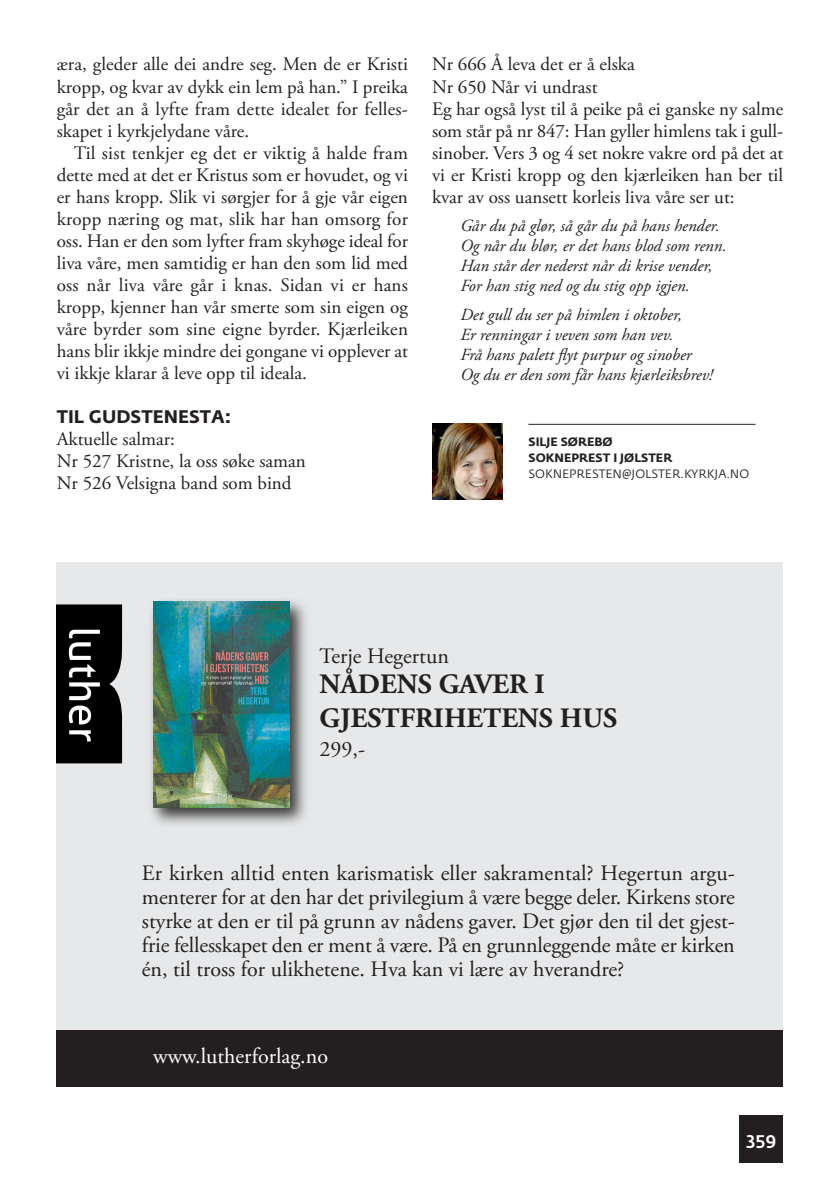
<style>
.page{position:relative;width:840px;height:1191px;background:#fff}
.page>*{position:absolute;margin:0;border:0;box-sizing:border-box;transform-origin:0 0}
.t1{font:700 28px/33.6px "Adobe Garamond Pro";color:#231f20}
.t2{font:22px/24px "Adobe Garamond Pro";color:#231f20;text-align:justify}
.t3{font:22px "Adobe Garamond Pro";color:#fff}
.t4{font:19px/22px "Adobe Garamond Pro";color:#231f20;text-align:justify}
.t5{font:700 18px "Fedra Sans";color:#231f20}
.t6{font:500 18px "Fedra Sans";color:#fff}
.t7{font:italic 17px/20px "Adobe Garamond Pro";color:#231f20}
.t8{font:12px "Fedra Sans";color:#231f20}
.t9{font:700 12px/16px "Fedra Sans";color:#231f20}
</style>
<div class="page">
<div style="left:739px;top:1115px;width:43px;height:47px;background:#231f20"></div>
<img style="left:432px;top:424px;width:70px;height:76px">
<hr style="left:528px;top:424px;width:227px;height:1px;background:#231f20">
<div style="left:57px;top:562px;width:725px;height:524px;background:#e7e8e9"></div>
<div style="left:57px;top:1029px;width:725px;height:57px;background:#231f20"></div>
<svg style="left:57px;top:604px;width:66px;height:159px;background:#202020"></svg>
<img style="left:151px;top:600px;width:156px;height:225px">
<img style="left:153px;top:601px;width:136px;height:206px">
<p class="t4" style="left:57px;top:55px;width:352px">æra, gleder alle dei andre seg. Men de er Kristi kropp, og kvar av dykk ein lem på han.” I preika går det an å lyfte fram dette idealet for felles&shy;skapet i kyrkjelydane våre.</p>
<p class="t4" style="left:57px;top:143px;width:352px;text-indent:17px">Til sist tenkjer eg det er viktig å halde fram dette med at det er Kristus som er hovudet, og vi er hans kropp. Slik vi sørgjer for å gje vår eigen kropp næring og mat, slik har han omsorg for oss. Han er den som lyfter fram skyhøge ideal for liva våre, men samtidig er han den som lid med oss når liva våre går i knas. Sidan vi er hans kropp, kjenner han vår smerte som sin eigen og våre byrder som sine eigne byrder. Kjærleiken hans blir ikkje mindre dei gongane vi opplever at vi ikkje klarar å leve opp til ideala.</p>
<p class="t5" style="left:57px;top:410px;width:176px">TIL GUDSTENESTA:</p>
<p class="t4" style="left:57px;top:429px;width:250px;text-align:left">Aktuelle salmar:<br>Nr 527 Kristne, la oss søke saman<br>Nr 526 Velsigna band som bind</p>
<p class="t4" style="left:432px;top:55px;width:352px;text-align:left">Nr 666 Å leva det er å elska<br>Nr 650 Når vi undrast<br>Eg har også lyst til å peike på ei ganske ny salme som står på nr 847: Han gyller himlens tak i gull&shy;sinober. Vers 3 og 4 set nokre vakre ord på det at vi er Kristi kropp og den kjærleiken han ber til kvar av oss uansett korleis liva våre ser ut:</p>
<p class="t7" style="left:460px;top:217px;width:267px">Går du på glør, så går du på hans hender.<br>Og når du blør, er det hans blod som renn.<br>Han står der nederst når di krise vender, For han stig ned og du stig opp igjen.</p>
<p class="t7" style="left:460px;top:306px;width:253px">Det gull du ser på himlen i oktober,<br>Er renningar i veven som han vev.<br>Frå hans palett flyt purpur og sinober Og du er den som får hans kjærleiksbrev!</p>
<p class="t9" style="left:528px;top:435px;width:145px">SILJE SØREBØ<br>SOKNEPREST I JØLSTER</p>
<p class="t8" style="left:528px;top:470px;width:222px">SOKNEPRESTEN@JOLSTER.KYRKJA.NO</p>
<p class="t2" style="left:319px;top:645px;width:131px">Terje Hegertun</p>
<h1 class="t1" style="left:319px;top:670px;width:299px">NÅDENS GAVER I<br>GJESTFRIHETENS HUS</h1>
<p class="t2" style="left:319px;top:739px;width:47px">299,-</p>
<p class="t2" style="left:142px;top:862px;width:594px">Er kirken alltid enten karismatisk eller sakramental? Hegertun argu&shy;menterer for at den har det privilegium å være begge deler. Kirkens store styrke at den er til på grunn av nådens gaver. Det gjør den til det gjest&shy;frie fellesskapet den er ment å være. På en grunnleggende måte er kirken én, til tross for ulikhetene. Hva kan vi lære av hverandre?</p>
<p class="t3" style="left:153px;top:1047px;width:176px">www.lutherforlag.no</p>
<p class="t6" style="left:746px;top:1131px;width:31px">359</p>
</div>
